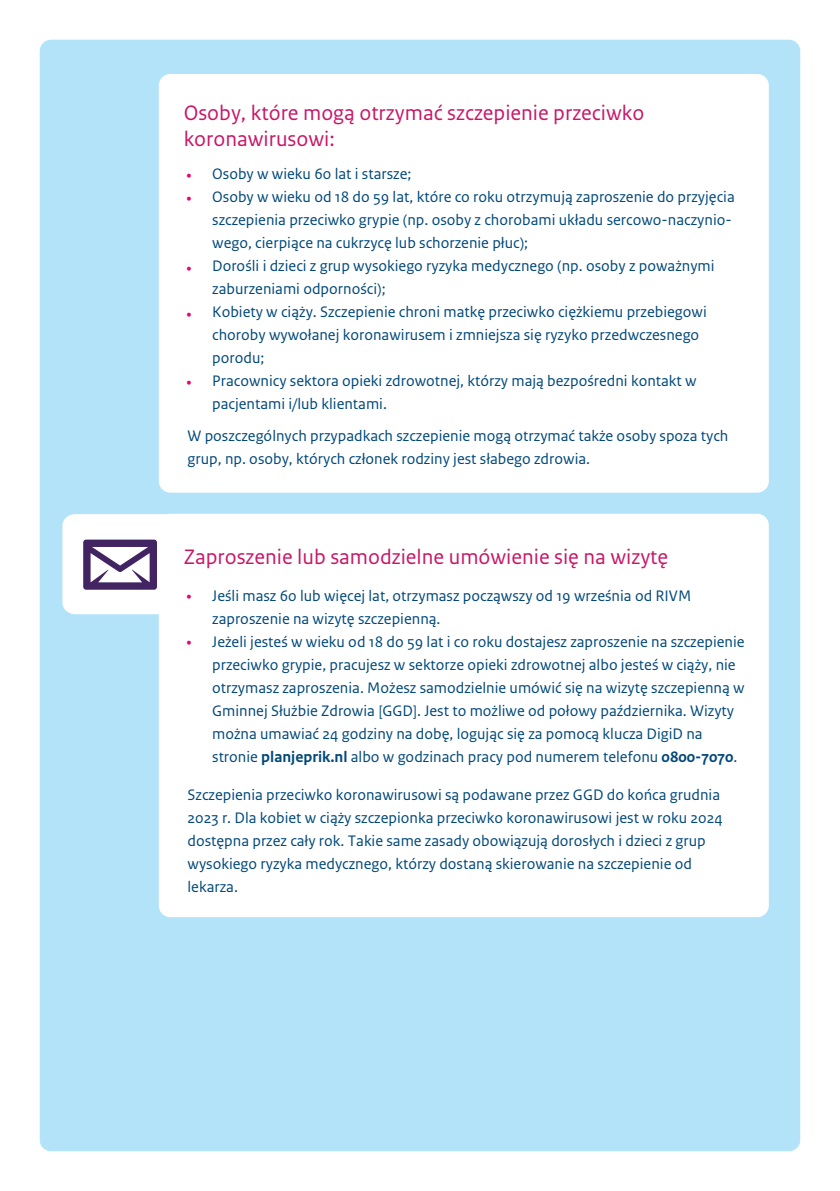
<style>
.page{position:relative;width:840px;height:1191px;background:#fff}
.page>*{position:absolute;margin:0;border:0;box-sizing:border-box;transform-origin:0 0}
.t1{font:22px/26.4px "Rijksoverheid Sans Text";color:#c81766}
.t2{font:18px/22.8px "Rijksoverheid Sans Text";color:#e60275}
.t3{font:16px/23px "Rijksoverheid Sans Text";color:#014879}
.s1{font-weight:700}
</style>
<div class="page">
<div style="left:40px;top:40px;width:759px;height:1111px;background:#b3e3f9;border-radius:11px"></div>
<div style="left:159px;top:74px;width:609px;height:418px;background:#fff;border-radius:12px"></div>
<div style="left:159px;top:514px;width:609px;height:403px;background:#fff;border-radius:12px"></div>
<div style="left:62px;top:514px;width:129px;height:100px;background:#fff;border-radius:12px"></div>
<svg style="left:83px;top:539px;width:74px;height:51px"></svg>
<h1 class="t1" style="left:183px;top:100px;width:462px">Osoby, które mogą otrzymać szczepienie przeciwko koronawirusowi:</h1>
<p class="t2" style="left:186px;top:164px;width:7px">• •</p>
<p class="t3" style="left:212px;top:163px;width:524px">Osoby w wieku 60 lat i starsze;<br>Osoby w wieku od 18 do 59 lat, które co roku otrzymują zaproszenie do przyjęcia szczepienia przeciwko grypie (np. osoby z chorobami układu sercowo-naczynio&shy;wego, cierpiące na cukrzycę lub schorzenie płuc);<br>Dorośli i dzieci z grup wysokiego ryzyka medycznego (np. osoby z poważnymi zaburzeniami odporności);<br>Kobiety w ciąży. Szczepienie chroni matkę przeciwko ciężkiemu przebiegowi choroby wywołanej koronawirusem i zmniejsza się ryzyko przedwczesnego porodu;<br>Pracownicy sektora opieki zdrowotnej, którzy mają bezpośredni kontakt w pacjentami i/lub klientami.</p>
<p class="t2" style="left:186px;top:257px;width:7px">•</p>
<p class="t2" style="left:186px;top:303px;width:7px">•</p>
<p class="t2" style="left:186px;top:371px;width:7px">•</p>
<p class="t3" style="left:187px;top:424px;width:542px">W poszczególnych przypadkach szczepienie mogą otrzymać także osoby spoza tych grup, np. osoby, których członek rodziny jest słabego zdrowia.</p>
<h1 class="t1" style="left:183px;top:544px;width:486px">Zaproszenie lub samodzielne umówienie się na wizytę</h1>
<p class="t2" style="left:186px;top:585px;width:7px">•</p>
<p class="t3" style="left:212px;top:584px;width:533px">Jeśli masz 60 lub więcej lat, otrzymasz począwszy od 19 września od RIVM zaproszenie na wizytę szczepienną.<br>Jeżeli jesteś w wieku od 18 do 59 lat i co roku dostajesz zaproszenie na szczepienie przeciwko grypie, pracujesz w sektorze opieki zdrowotnej albo jesteś w ciąży, nie otrzymasz zaproszenia. Możesz samodzielnie umówić się na wizytę szczepienną w Gminnej Służbie Zdrowia [GGD]. Jest to możliwe od połowy października. Wizyty można umawiać 24 godziny na dobę, logując się za pomocą klucza DigiD na stronie <span class="s1">planjeprik.nl</span> albo w godzinach pracy pod numerem telefonu <span class="s1">0800-7070</span>.</p>
<p class="t2" style="left:186px;top:631px;width:7px">•</p>
<p class="t3" style="left:187px;top:783px;width:536px">Szczepienia przeciwko koronawirusowi są podawane przez GGD do końca grudnia 2023 r. Dla kobiet w ciąży szczepionka przeciwko koronawirusowi jest w roku 2024 dostępna przez cały rok. Takie same zasady obowiązują dorosłych i dzieci z grup wysokiego ryzyka medycznego, którzy dostaną skierowanie na szczepienie od lekarza.</p>
</div>
